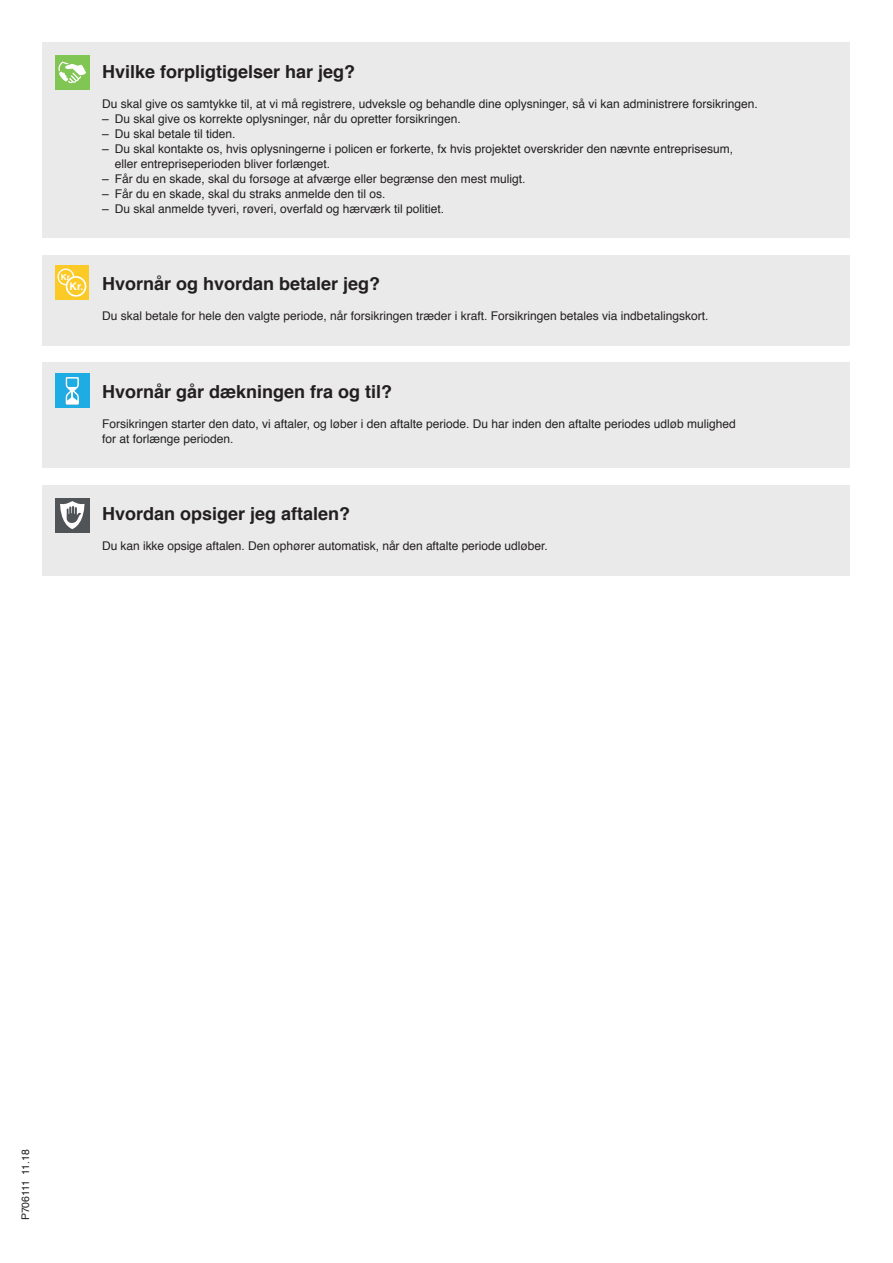
<style>
.page{position:relative;width:893px;height:1263px;background:#fff}
.page>*{position:absolute;margin:0;border:0;box-sizing:border-box;transform-origin:0 0}
.Helvetica_bold_melle{font:700 18px "Helvetica";color:#231f20}
.t1{font:12px/15px "Helvetica";color:#231f20}
.t2{font:10.5px "Helvetica";color:#231f20}
.t3{font:700 10.5px "Helvetica";color:#fff}
.t4{font:700 8.25px "Helvetica";color:#fff}
</style>
<div class="page">
<div style="left:43px;top:363px;width:807px;height:105px;background:#eaeaea"></div>
<div style="left:55px;top:374px;width:34px;height:34px;background:#1dace3"></div>
<svg style="left:66px;top:377px;width:13px;height:28px"></svg>
<div style="left:43px;top:43px;width:807px;height:195px;background:#eaeaea"></div>
<div style="left:55px;top:56px;width:34px;height:34px;background:#81c555"></div>
<svg style="left:58px;top:62px;width:28px;height:22px"></svg>
<div style="left:43px;top:255px;width:807px;height:91px;background:#eaeaea"></div>
<div style="left:55px;top:266px;width:34px;height:34px;background:#fbca27"></div>
<svg style="left:57px;top:269px;width:29px;height:28px"></svg>
<div style="left:43px;top:485px;width:807px;height:91px;background:#eaeaea"></div>
<div style="left:55px;top:498px;width:34px;height:34px;background:#505457"></div>
<svg style="left:60px;top:501px;width:25px;height:28px"></svg>
<p class="Helvetica_bold_melle" style="left:102px;top:57px;width:255px">Hvilke forpligtigelser har jeg?</p>
<p class="t1" style="left:102px;top:96px;width:657px">Du skal give os samtykke til, at vi må registrere, udveksle og behandle dine oplysninger, så vi kan administrere forsikringen.</p>
<p class="t1" style="left:102px;top:111px;width:360px">– Du skal give os korrekte oplysninger, når du opretter forsikringen.</p>
<p class="t1" style="left:102px;top:126px;width:135px">– Du skal betale til tiden.</p>
<p class="t1" style="left:115px;top:141px;width:620px;text-indent:-13px">– Du skal kontakte os, hvis oplysningerne i policen er forkerte, fx hvis projektet overskrider den nævnte entreprisesum, eller entrepriseperioden bliver forlænget.</p>
<p class="t1" style="left:102px;top:171px;width:425px">– Får du en skade, skal du forsøge at afværge eller begrænse den mest muligt.</p>
<p class="t1" style="left:102px;top:186px;width:285px">– Får du en skade, skal du straks anmelde den til os.</p>
<p class="t1" style="left:102px;top:201px;width:344px">– Du skal anmelde tyveri, røveri, overfald og hærværk til politiet.</p>
<p class="t4" style="left:61px;top:270px;width:13px">Kr.</p>
<p class="t3" style="left:70px;top:278px;width:16px">Kr.</p>
<p class="Helvetica_bold_melle" style="left:102px;top:269px;width:280px">Hvornår og hvordan betaler jeg?</p>
<p class="t1" style="left:102px;top:309px;width:608px">Du skal betale for hele den valgte periode, når forsikringen træder i kraft. Forsikringen betales via indbetalingskort.</p>
<p class="Helvetica_bold_melle" style="left:102px;top:377px;width:292px">Hvornår går dækningen fra og til?</p>
<p class="t1" style="left:102px;top:416px;width:635px">Forsikringen starter den dato, vi aftaler, og løber i den aftalte periode. Du har inden den aftalte periodes udløb mulighed for at forlænge perioden.</p>
<p class="Helvetica_bold_melle" style="left:102px;top:499px;width:250px">Hvordan opsiger jeg aftalen?</p>
<p class="t1" style="left:102px;top:539px;width:447px">Du kan ikke opsige aftalen. Den ophører automatisk, når den aftalte periode udløber.</p>
<p class="t2" style="left:17px;top:1220px;width:73px;rotate:-90deg">P706111 11.18</p>
</div>
